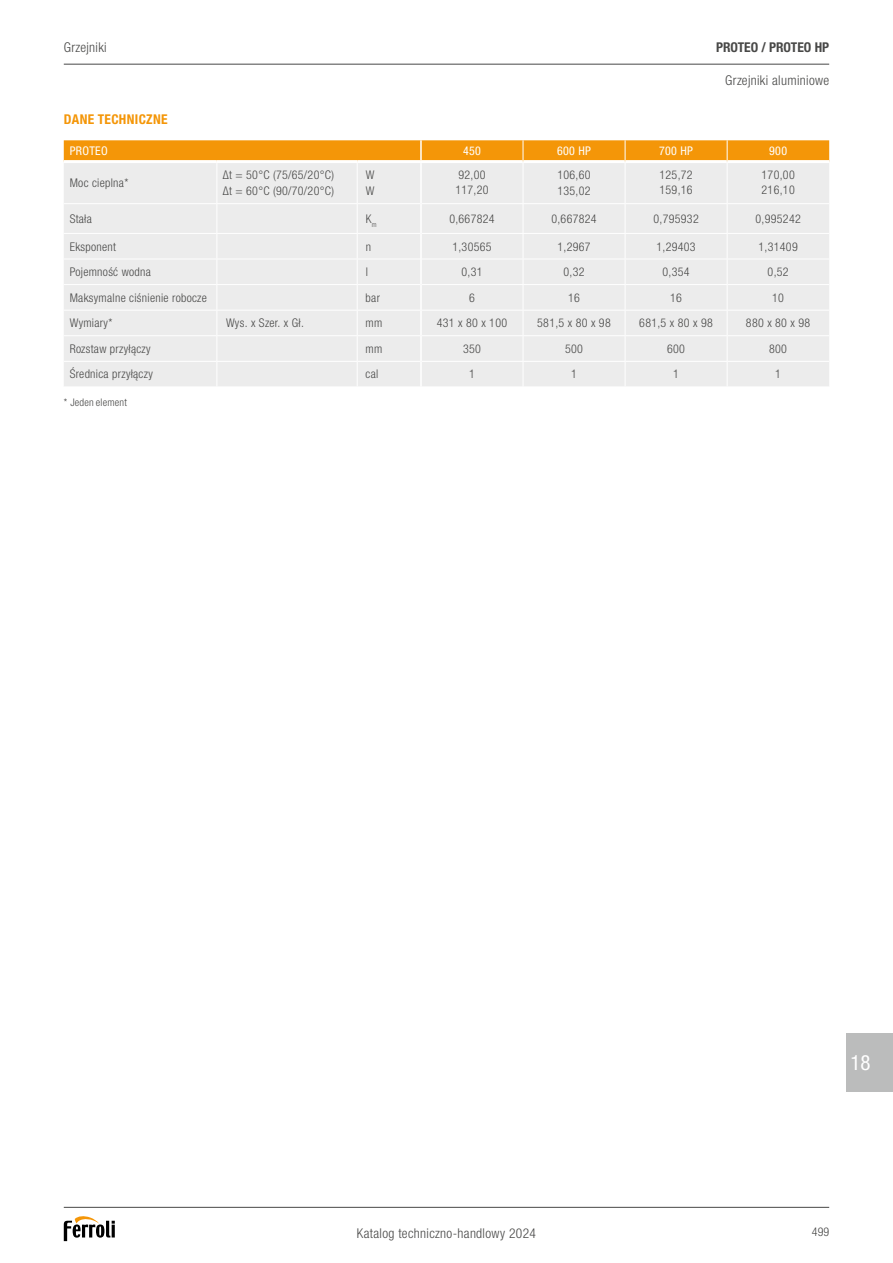
<style>
.page{position:relative;width:893px;height:1263px;background:#fff}
.page>*{position:absolute;margin:0;border:0;box-sizing:border-box;transform-origin:0 0}
.t1{font:condensed 21px "Helvetica Neue LTW1 G";color:#fff}
.t2{font:300 condensed 13.5px "Helvetica Neue LTW1 G";letter-spacing:.025em;color:#484847}
.t3{font:700 condensed 13.5px "Helvetica Neue LTW1 G";color:#484847}
.t4{font:700 condensed 13.5px "Helvetica Neue LTW1 G";letter-spacing:.025em;color:#f49608}
.t5{font:300 condensed 12px/16.5px "Helvetica Neue LTW1 G";letter-spacing:.025em;color:#484847}
.t6{font:condensed 12px "Helvetica Neue LTW1 G";letter-spacing:.025em;color:#fff}
.t7{font:300 condensed 10.5px "Helvetica Neue LTW1 G";letter-spacing:.025em;color:#484847}
</style>
<div class="page">
<hr style="left:64px;top:1207px;width:765px;height:1px;background:#484847">
<svg style="left:64px;top:1216px;width:51px;height:25px"></svg>
<hr style="left:64px;top:64px;width:765px;height:1px;background:#484847">
<div style="left:846px;top:1033px;width:47px;height:58px;background:#bbbcbc"></div>
<div style="left:64px;top:163px;width:765px;height:223px;background:#ececec"></div>
<hr style="left:216px;top:163px;width:1px;height:40px;background:#fff">
<hr style="left:357px;top:163px;width:1px;height:40px;background:#fff">
<hr style="left:64px;top:203px;width:153px;height:1px;background:#fff">
<hr style="left:217px;top:203px;width:140px;height:1px;background:#fff">
<hr style="left:357px;top:203px;width:63px;height:1px;background:#fff">
<hr style="left:422px;top:203px;width:101px;height:1px;background:#fff">
<hr style="left:523px;top:203px;width:102px;height:1px;background:#fff">
<hr style="left:625px;top:203px;width:102px;height:1px;background:#fff">
<hr style="left:727px;top:203px;width:102px;height:1px;background:#fff">
<hr style="left:64px;top:233px;width:153px;height:1px;background:#fff">
<hr style="left:217px;top:233px;width:140px;height:1px;background:#fff">
<hr style="left:357px;top:233px;width:63px;height:1px;background:#fff">
<hr style="left:422px;top:233px;width:101px;height:1px;background:#fff">
<hr style="left:523px;top:233px;width:102px;height:1px;background:#fff">
<hr style="left:625px;top:233px;width:102px;height:1px;background:#fff">
<hr style="left:727px;top:233px;width:102px;height:1px;background:#fff">
<hr style="left:64px;top:259px;width:153px;height:1px;background:#fff">
<hr style="left:217px;top:259px;width:140px;height:1px;background:#fff">
<hr style="left:357px;top:259px;width:63px;height:1px;background:#fff">
<hr style="left:422px;top:259px;width:101px;height:1px;background:#fff">
<hr style="left:523px;top:259px;width:102px;height:1px;background:#fff">
<hr style="left:625px;top:259px;width:102px;height:1px;background:#fff">
<hr style="left:727px;top:259px;width:102px;height:1px;background:#fff">
<hr style="left:64px;top:284px;width:153px;height:1px;background:#fff">
<hr style="left:217px;top:284px;width:140px;height:1px;background:#fff">
<hr style="left:357px;top:284px;width:63px;height:1px;background:#fff">
<hr style="left:422px;top:284px;width:101px;height:1px;background:#fff">
<hr style="left:523px;top:284px;width:102px;height:1px;background:#fff">
<hr style="left:625px;top:284px;width:102px;height:1px;background:#fff">
<hr style="left:727px;top:284px;width:102px;height:1px;background:#fff">
<hr style="left:64px;top:310px;width:153px;height:1px;background:#fff">
<hr style="left:217px;top:310px;width:140px;height:1px;background:#fff">
<hr style="left:357px;top:310px;width:63px;height:1px;background:#fff">
<hr style="left:422px;top:310px;width:101px;height:1px;background:#fff">
<hr style="left:523px;top:310px;width:102px;height:1px;background:#fff">
<hr style="left:625px;top:310px;width:102px;height:1px;background:#fff">
<hr style="left:727px;top:310px;width:102px;height:1px;background:#fff">
<hr style="left:64px;top:335px;width:153px;height:1px;background:#fff">
<hr style="left:217px;top:335px;width:140px;height:1px;background:#fff">
<hr style="left:357px;top:335px;width:63px;height:1px;background:#fff">
<hr style="left:422px;top:335px;width:101px;height:1px;background:#fff">
<hr style="left:523px;top:335px;width:102px;height:1px;background:#fff">
<hr style="left:625px;top:335px;width:102px;height:1px;background:#fff">
<hr style="left:727px;top:335px;width:102px;height:1px;background:#fff">
<hr style="left:64px;top:361px;width:153px;height:1px;background:#fff">
<hr style="left:217px;top:361px;width:140px;height:1px;background:#fff">
<svg style="left:216px;top:204px;width:1px;height:182px"></svg>
<hr style="left:357px;top:361px;width:63px;height:1px;background:#fff">
<svg style="left:357px;top:204px;width:1px;height:182px"></svg>
<hr style="left:422px;top:361px;width:101px;height:1px;background:#fff">
<hr style="left:523px;top:361px;width:102px;height:1px;background:#fff">
<hr style="left:625px;top:361px;width:102px;height:1px;background:#fff">
<hr style="left:727px;top:361px;width:102px;height:1px;background:#fff">
<hr style="left:420px;top:163px;width:2px;height:41px;background:#fff">
<hr style="left:420px;top:204px;width:2px;height:29px;background:#fff">
<hr style="left:420px;top:233px;width:2px;height:26px;background:#fff">
<hr style="left:420px;top:259px;width:2px;height:26px;background:#fff">
<hr style="left:420px;top:285px;width:2px;height:25px;background:#fff">
<hr style="left:420px;top:310px;width:2px;height:26px;background:#fff">
<hr style="left:420px;top:336px;width:2px;height:25px;background:#fff">
<hr style="left:420px;top:361px;width:2px;height:25px;background:#fff">
<svg style="left:64px;top:140px;width:765px;height:22px;background:#f5a122"></svg>
<hr style="left:523px;top:162px;width:1px;height:41px;background:#fff">
<hr style="left:625px;top:162px;width:1px;height:41px;background:#fff">
<hr style="left:727px;top:162px;width:1px;height:41px;background:#fff">
<svg style="left:523px;top:204px;width:1px;height:182px"></svg>
<svg style="left:625px;top:204px;width:1px;height:182px"></svg>
<svg style="left:727px;top:204px;width:1px;height:182px"></svg>
<p class="t2" style="left:64px;top:40px;width:44px">Grzejniki</p>
<p class="t4" style="left:64px;top:112px;width:105px">DANE TECHNICZNE</p>
<p class="t3" style="left:716px;top:39px;width:115px">PROTEO / PROTEO HP</p>
<p class="t2" style="left:725px;top:72px;width:105px">Grzejniki aluminiowe</p>
<p class="t6" style="left:70px;top:144px;width:39px">PROTEO</p>
<p class="t6" style="left:463px;top:144px;width:19px">450</p>
<p class="t6" style="left:557px;top:144px;width:35px">600 HP</p>
<p class="t6" style="left:659px;top:144px;width:35px">700 HP</p>
<p class="t6" style="left:769px;top:144px;width:19px">900</p>
<p class="t5" style="left:70px;top:175px;width:60px">Moc cieplna*</p>
<p class="t5" style="left:223px;top:166px;width:113px">Δt = 50°C (75/65/20°C)<br>Δt = 60°C (90/70/20°C)</p>
<p class="t5" style="left:366px;top:166px;width:10px">W<br>W</p>
<p class="t5" style="left:455px;top:168px;width:35px;line-height:15px">92,00<br>117,20</p>
<p class="t5" style="left:557px;top:166px;width:35px">106,60<br>135,02</p>
<p class="t5" style="left:659px;top:168px;width:35px;line-height:15px">125,72<br>159,16</p>
<p class="t5" style="left:762px;top:168px;width:35px;line-height:15px">170,00<br>216,10</p>
<p class="t5" style="left:70px;top:210px;width:24px">Stała</p>
<p class="t5" style="left:366px;top:210px;width:12px">K<sub>m</sub></p>
<p class="t5" style="left:449px;top:210px;width:47px">0,667824</p>
<p class="t5" style="left:551px;top:210px;width:47px">0,667824</p>
<p class="t5" style="left:653px;top:210px;width:47px">0,795932</p>
<p class="t5" style="left:755px;top:210px;width:47px">0,995242</p>
<p class="t5" style="left:70px;top:238px;width:48px">Eksponent</p>
<p class="t5" style="left:366px;top:238px;width:7px">n</p>
<p class="t5" style="left:452px;top:238px;width:41px">1,30565</p>
<p class="t5" style="left:557px;top:238px;width:35px">1,2967</p>
<p class="t5" style="left:656px;top:238px;width:41px">1,29403</p>
<p class="t5" style="left:758px;top:238px;width:41px">1,31409</p>
<p class="t5" style="left:70px;top:264px;width:83px">Pojemność wodna</p>
<p class="t5" style="left:366px;top:264px;width:4px">l</p>
<p class="t5" style="left:461px;top:264px;width:23px">0,31</p>
<p class="t5" style="left:563px;top:264px;width:23px">0,32</p>
<p class="t5" style="left:662px;top:264px;width:29px">0,354</p>
<p class="t5" style="left:768px;top:264px;width:23px">0,52</p>
<p class="t5" style="left:70px;top:289px;width:139px">Maksymalne ciśnienie robocze</p>
<p class="t5" style="left:366px;top:289px;width:16px">bar</p>
<p class="t5" style="left:469px;top:289px;width:7px">6</p>
<p class="t5" style="left:568px;top:289px;width:13px">16</p>
<p class="t5" style="left:670px;top:289px;width:13px">16</p>
<p class="t5" style="left:772px;top:289px;width:13px">10</p>
<p class="t5" style="left:70px;top:315px;width:44px">Wymiary*</p>
<p class="t5" style="left:226px;top:315px;width:79px">Wys. x Szer. x Gł.</p>
<p class="t5" style="left:366px;top:315px;width:18px">mm</p>
<p class="t5" style="left:437px;top:315px;width:72px">431 x 80 x 100</p>
<p class="t5" style="left:537px;top:315px;width:75px">581,5 x 80 x 98</p>
<p class="t5" style="left:639px;top:315px;width:75px">681,5 x 80 x 98</p>
<p class="t5" style="left:746px;top:315px;width:66px">880 x 80 x 98</p>
<p class="t5" style="left:70px;top:340px;width:82px">Rozstaw przyłączy</p>
<p class="t5" style="left:366px;top:340px;width:18px">mm</p>
<p class="t5" style="left:463px;top:340px;width:19px">350</p>
<p class="t5" style="left:565px;top:340px;width:19px">500</p>
<p class="t5" style="left:667px;top:340px;width:19px">600</p>
<p class="t5" style="left:769px;top:340px;width:19px">800</p>
<p class="t5" style="left:70px;top:366px;width:85px">Średnica przyłączy</p>
<p class="t5" style="left:366px;top:366px;width:14px">cal</p>
<p class="t5" style="left:469px;top:366px;width:7px">1</p>
<p class="t5" style="left:571px;top:366px;width:7px">1</p>
<p class="t5" style="left:673px;top:366px;width:7px">1</p>
<p class="t5" style="left:775px;top:366px;width:7px">1</p>
<p class="t7" style="left:64px;top:396px;width:65px">* Jeden element</p>
<h1 class="t1" style="left:850px;top:1050px;width:22px">18</h1>
<p class="t2" style="left:357px;top:1225px;width:181px">Katalog techniczno-handlowy 2024</p>
<p class="t5" style="left:812px;top:1224px;width:19px">499</p>
</div>
